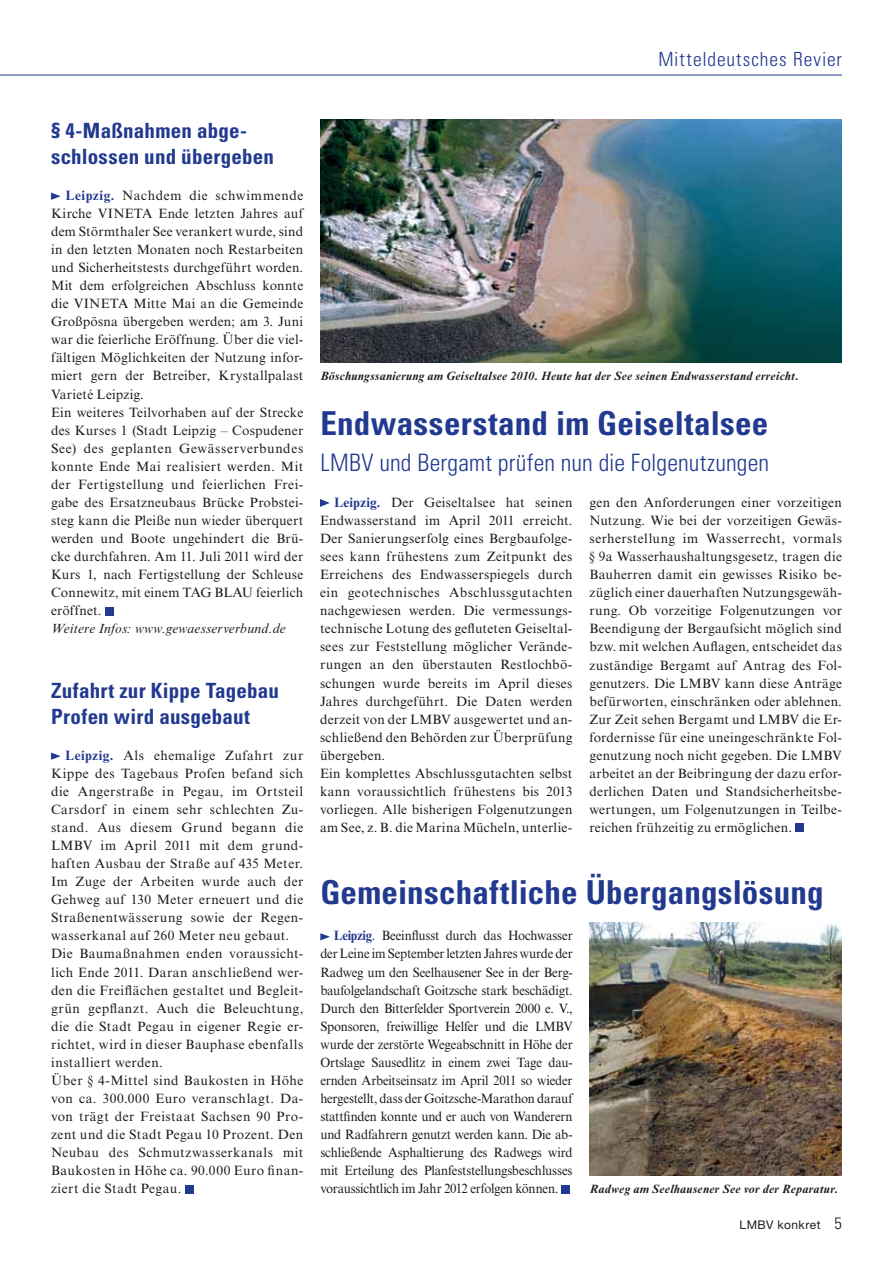
<style>
.page{position:relative;width:893px;height:1263px;background:#fff}
.page>*{position:absolute;margin:0;border:0;box-sizing:border-box;transform-origin:0 0}
.t1{font:700 condensed 33px "Univers LT Std";letter-spacing:.005em;color:#213a8f}
.t2{font:300 condensed 24px "Univers LT Std";letter-spacing:.005em;color:#213a8f}
.t3{font:700 condensed 21px/25.2px "Univers LT Std";letter-spacing:.01em;color:#213a8f}
.t4{font:300 condensed 19.5px "Univers LT Std";letter-spacing:.045em;color:#213a8f}
.t5{font:13.5px/18px "Times New Roman MT Std";letter-spacing:.025em;color:#1d1d1b}
.t6{font:13.5px/18px "Times New Roman MT Std";letter-spacing:.025em;color:#1d1d1b;text-align:justify;scale:.95 1}
.t7{font:italic 13.5px "Times New Roman MT Std";letter-spacing:.015em;color:#1d1d1b}
.t8{font:italic 700 12px "Times New Roman MT Std";letter-spacing:.02em;color:#1d1d1b}
.t9{font:12px "Helvetica Neue LT Std";letter-spacing:.04em;color:#1d1d1b}
.s1{font-weight:700;color:#213a8f}
.s2{font-family:"Univers LT Std";font-weight:300;font-stretch:condensed;font-size:16.5px}
</style>
<div class="page">
<hr style="left:0;top:75px;width:842px;height:1px;background:#213a8f">
<svg style="left:51px;top:752px;width:10px;height:8px"></svg>
<div style="left:185px;top:1185px;width:9px;height:8px;background:#213a8f"></div>
<svg style="left:320px;top:933px;width:10px;height:7px"></svg>
<div style="left:561px;top:1185px;width:8px;height:8px;background:#213a8f"></div>
<img style="left:590px;top:922px;width:252px;height:253px">
<svg style="left:320px;top:499px;width:10px;height:8px"></svg>
<div style="left:795px;top:823px;width:9px;height:9px;background:#213a8f"></div>
<img style="left:320px;top:119px;width:522px;height:243px">
<svg style="left:51px;top:193px;width:10px;height:7px"></svg>
<div style="left:105px;top:607px;width:9px;height:8px;background:#213a8f"></div>
<h3 class="t4" style="left:658px;top:47px;width:185px">Mitteldeutsches Revier</h3>
<h3 class="t3" style="left:51px;top:118px;width:224px">§ 4-Maßnahmen abge&shy;schlossen und übergeben</h3>
<p class="t5" style="left:51px;top:186px;width:254px;text-indent:14px"><span class="s1">Leipzig.</span> Nachdem die schwimmende Kirche VINETA Ende letzten Jahres auf dem Störmthaler See verankert wurde, sind in den letzten Monaten noch Restarbeiten und Sicherheitstests durchgeführt worden.<br>Mit dem erfolgreichen Abschluss konnte die VINETA Mitte Mai an die Gemeinde Großpösna übergeben werden; am 3. Juni war die feierliche Eröffnung. Über die viel&shy;fältigen Möglichkeiten der Nutzung infor&shy;miert gern der Betreiber, Krystallpalast Varieté Leipzig.<br>Ein weiteres Teilvorhaben auf der Strecke des Kurses 1 (Stadt Leipzig – Cospudener See) des geplanten Gewässerverbundes konnte Ende Mai realisiert werden. Mit der Fertigstellung und feierlichen Frei&shy;gabe des Ersatzneubaus Brücke Probstei&shy;steg kann die Pleiße nun wieder überquert werden und Boote ungehindert die Brü&shy;cke durchfahren. Am 11. Juli 2011 wird der Kurs 1, nach Fertigstellung der Schleuse Connewitz, mit einem TAG BLAU feierlich eröffnet.</p>
<p class="t7" style="left:51px;top:621px;width:236px">Weitere Infos: www.gewaesserverbund.de</p>
<h3 class="t3" style="left:51px;top:678px;width:229px">Zufahrt zur Kippe Tagebau<br>Profen wird ausgebaut</h3>
<p class="t5" style="left:51px;top:746px;width:254px;text-indent:14px"><span class="s1">Leipzig.</span> Als ehemalige Zufahrt zur Kippe des Tagebaus Profen befand sich die Angerstraße in Pegau, im Ortsteil Carsdorf in einem sehr schlechten Zu&shy;stand. Aus diesem Grund begann die LMBV im April 2011 mit dem grund&shy;haften Ausbau der Straße auf 435 Meter.<br>Im Zuge der Arbeiten wurde auch der Gehweg auf 130 Meter erneuert und die Straßenentwässerung sowie der Regen&shy;wasserkanal auf 260 Meter neu gebaut.<br>Die Baumaßnahmen enden voraussicht&shy;lich Ende 2011. Daran anschließend wer&shy;den die Freiflächen gestaltet und Begleit&shy;grün gepflanzt. Auch die Beleuchtung, die die Stadt Pegau in eigener Regie er&shy;richtet, wird in dieser Bauphase ebenfalls installiert werden.<br>Über § 4-Mittel sind Baukosten in Höhe von ca. 300.000 Euro veranschlagt. Da&shy;von trägt der Freistaat Sachsen 90 Pro&shy;zent und die Stadt Pegau 10 Prozent. Den Neubau des Schmutzwasserkanals mit Baukosten in Höhe ca. 90.000 Euro finan&shy;ziert die Stadt Pegau.</p>
<p class="t8" style="left:320px;top:369px;width:480px">Böschungssanierung am Geiseltalsee 2010. Heute hat der See seinen Endwasserstand erreicht.</p>
<h1 class="t1" style="left:320px;top:403px;width:449px">Endwasserstand im Geiseltalsee</h1>
<h2 class="t2" style="left:320px;top:448px;width:450px">LMBV und Bergamt prüfen nun die Folgenutzungen</h2>
<p class="t5" style="left:320px;top:493px;width:254px;text-indent:14px"><span class="s1">Leipzig.</span> Der Geiseltalsee hat seinen Endwasserstand im April 2011 erreicht.<br>Der Sanierungserfolg eines Bergbaufolge&shy;sees kann frühestens zum Zeitpunkt des Erreichens des Endwasserspiegels durch ein geotechnisches Abschlussgutachten nachgewiesen werden. Die vermessungs&shy;technische Lotung des gefluteten Geiseltal&shy;sees zur Feststellung möglicher Verände&shy;rungen an den überstauten Restlochbö&shy;schungen wurde bereits im April dieses Jahres durchgeführt. Die Daten werden derzeit von der LMBV ausgewertet und an&shy;schließend den Behörden zur Überprüfung übergeben.<br>Ein komplettes Abschlussgutachten selbst kann voraussichtlich frühestens bis 2013 vorliegen. Alle bisherigen Folgenutzungen am See, z. B. die Marina Mücheln, unterlie-</p>
<p class="t5" style="left:589px;top:493px;width:254px;text-align:justify">gen den Anforderungen einer vorzeitigen Nutzung. Wie bei der vorzeitigen Gewäs&shy;serherstellung im Wasserrecht, vormals § 9a Wasserhaushaltungsgesetz, tragen die Bauherren damit ein gewisses Risiko be&shy;züglich einer dauerhaften Nutzungsgewäh&shy;rung. Ob vorzeitige Folgenutzungen vor Beendigung der Bergaufsicht möglich sind bzw. mit welchen Auflagen, entscheidet das zuständige Bergamt auf Antrag des Fol&shy;genutzers. Die LMBV kann diese Anträge befürworten, einschränken oder ablehnen.<br>Zur Zeit sehen Bergamt und LMBV die Er&shy;fordernisse für eine uneingeschränkte Fol&shy;genutzung noch nicht gegeben. Die LMBV arbeitet an der Beibringung der dazu erfor&shy;derlichen Daten und Standsicherheitsbe&shy;wertungen, um Folgenutzungen in Teilbe&shy;reichen frühzeitig zu ermöglichen.</p>
<h1 class="t1" style="left:320px;top:872px;width:505px">Gemeinschaftliche Übergangslösung</h1>
<p class="t6" style="left:320px;top:927px;width:267px;text-indent:14px"><span class="s1">Leipzig</span>. Beeinflusst durch das Hochwasser der Leine im September letzten Jahres wurde der Radweg um den Seelhausener See in der Berg&shy;baufolgelandschaft Goitzsche stark beschädigt.<br>Durch den Bitterfelder Sportverein 2000 e. V., Sponsoren, freiwillige Helfer und die LMBV wurde der zerstörte Wegeabschnitt in Höhe der Ortslage Sausedlitz in einem zwei Tage dau&shy;ernden Arbeitseinsatz im April 2011 so wieder hergestellt, dass der Goitzsche-Marathon darauf stattfinden konnte und er auch von Wanderern und Radfahrern genutzt werden kann. Die ab&shy;schließende Asphaltierung des Radwegs wird mit Erteilung des Planfeststellungsbeschlusses voraussichtlich im Jahr 2012 erfolgen können.</p>
<p class="t8" style="left:590px;top:1182px;width:250px">Radweg am Seelhausener See vor der Reparatur.</p>
<p class="t9" style="left:739px;top:1218px;width:104px">LMBV konkret <span class="s2">5</span></p>
</div>
